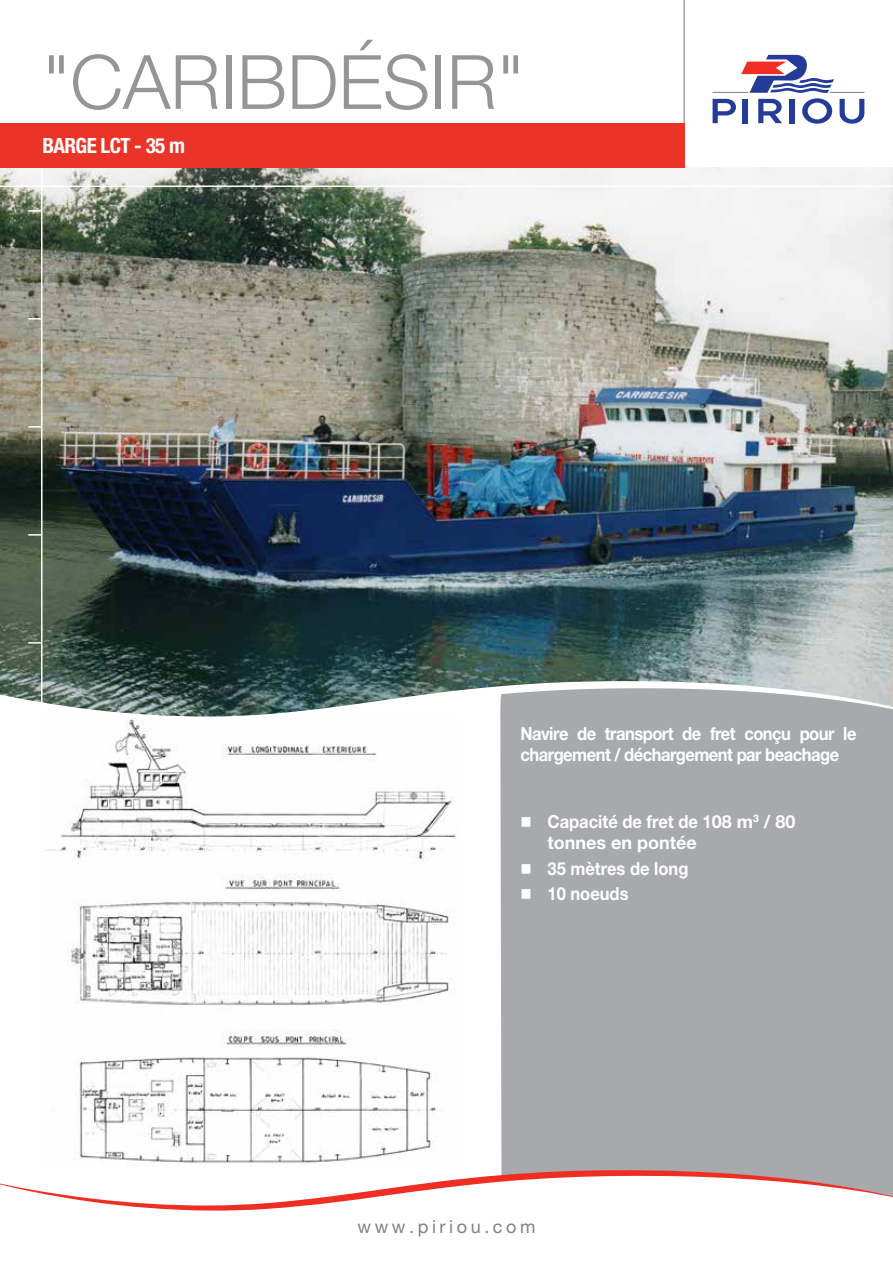
<style>
.page{position:relative;width:893px;height:1263px;background:#fff}
.page>*{position:absolute;margin:0;border:0;box-sizing:border-box;transform-origin:0 0}
.t1{font:300 75px "Helvetica Neue LT Pro";color:#939598}
.t2{font:700 condensed 21px "Helvetica Neue LT Pro";letter-spacing:-.03em;color:#fff}
.t3{font:700 18px/21px "Helvetica Neue LT Pro";letter-spacing:-.03em;color:#fff;scale:.92 1}
.t4{font:700 18px/21px "Helvetica Neue LT Pro";color:#fff;scale:.92 1}
.t5{font:18px "Helvetica Neue LT Pro";letter-spacing:.2em;color:#808285}
</style>
<div class="page">
<div style="left:500px;top:873px;width:393px;height:297px;background:#a8a9ad"></div>
<svg style="left:0;top:1170px;width:893px;height:41px"></svg>
<hr style="left:683px;top:0;width:2px;height:168px;background:#808285">
<img style="left:67px;top:874px;width:385px;height:291px">
<img style="left:0;top:55px;width:893px;height:818px">
<svg style="left:522px;top:889px;width:8px;height:10px"></svg>
<h1 class="t1" style="left:43px;top:36px;width:484px">"CARIBDÉSIR"</h1>
<p class="t2" style="left:43px;top:133px;width:144px">BARGE LCT - 35 M</p>
<p class="t3" style="left:520px;top:723px;width:367px">Navire de transport de fret conçu pour le chargement / déchargement par beachage</p>
<p class="t4" style="left:547px;top:811px;width:271px">Capacité de fret de 108 m<sup>3</sup> / 80 tonnes en pontée</p>
<p class="t4" style="left:547px;top:855px;width:155px;line-height:25.2px">35 mètres de long<br>10 noeuds</p>
<p class="t5" style="left:357px;top:1216px;width:180px">www.piriou.com</p>
</div>
